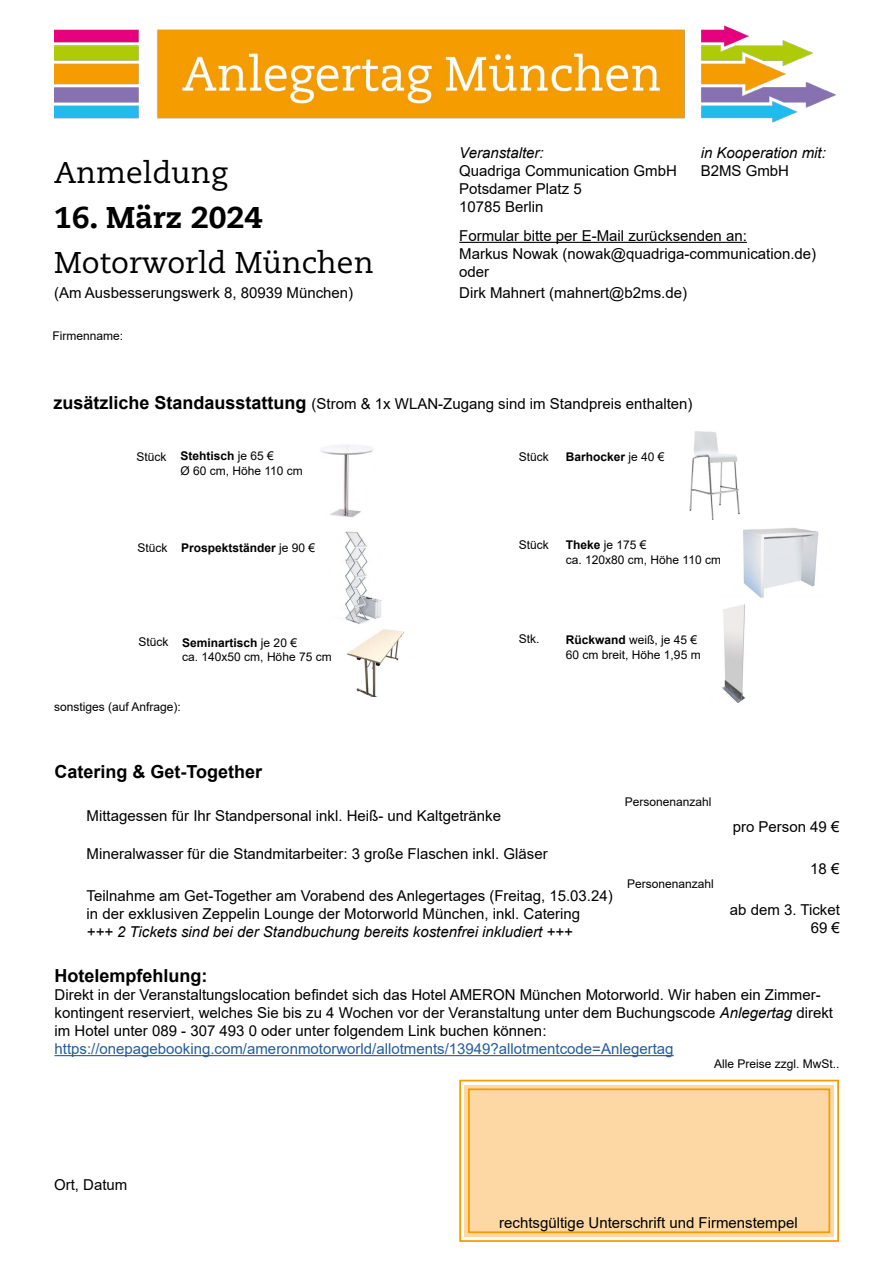
<style>
.page{position:relative;width:893px;height:1263px;background:#fff}
.page>*{position:absolute;margin:0;border:0;box-sizing:border-box;transform-origin:0 0}
.t1{font:30px "Caecilia LT Std";color:#000}
.t2{font:800 30px "Caecilia LT Std";color:#000}
.t3{font:700 18px "Arial";color:#000}
.t4{font:15px/18px "Arial";color:#000}
.t5{font:italic 15px "Arial";color:#000}
.t6{font:15px "Arial";color:#275b9b}
.t7{font:12px/14.4px "Arial";color:#000}
.t8{font:700 12px "Arial";color:#000}
.s1{font-weight:700;font-size:18px}
.s2{font-weight:400}
.s3{font-weight:700}
.s4{font-style:italic}
</style>
<div class="page">
<hr style="left:459px;top:242px;width:288px;height:1px;background:#000">
<svg style="left:459px;top:1079px;width:380px;height:163px"></svg>
<div style="left:468px;top:1088px;width:362px;height:145px;border:2px solid #f59c00"></div>
<img style="left:54px;top:25px;width:782px;height:98px">
<img style="left:320px;top:445px;width:53px;height:73px">
<img style="left:689px;top:431px;width:51px;height:89px">
<img style="left:743px;top:528px;width:76px;height:70px">
<img style="left:345px;top:531px;width:37px;height:93px">
<img style="left:722px;top:604px;width:23px;height:99px">
<img style="left:347px;top:629px;width:57px;height:68px">
<hr style="left:55px;top:1055px;width:619px;height:1px;background:#275b9b">
<h1 class="t1" style="left:54px;top:155px;width:175px">Anmeldung</h1>
<h1 class="t2" style="left:54px;top:198px;width:210px">16. März 2024</h1>
<h1 class="t1" style="left:54px;top:245px;width:321px">Motorworld München</h1>
<p class="t4" style="left:54px;top:284px;width:301px">(Am Ausbesserungswerk 8, 80939 München)</p>
<p class="t7" style="left:52px;top:329px;width:72px">Firmenname:</p>
<p class="t5" style="left:459px;top:143px;width:86px">Veranstalter:</p>
<p class="t4" style="left:459px;top:161px;width:219px">Quadriga Communication GmbH<br>Potsdamer Platz 5<br>10785 Berlin</p>
<p class="t5" style="left:701px;top:143px;width:127px">in Kooperation mit:</p>
<p class="t4" style="left:701px;top:161px;width:90px">B2MS GmbH</p>
<p class="t4" style="left:459px;top:226px;width:358px">Formular bitte per E-Mail zurücksenden an:<br>Markus Nowak (nowak@quadriga-communication.de) oder</p>
<p class="t4" style="left:459px;top:284px;width:229px">Dirk Mahnert (mahnert@b2ms.de)</p>
<p class="t4" style="left:53px;top:394px;width:641px"><span class="s1">zusätzliche Standausstattung</span> (Strom &amp; 1x WLAN-Zugang sind im Standpreis enthalten)</p>
<p class="t7" style="left:137px;top:449px;width:32px">Stück</p>
<p class="t8" style="left:180px;top:447px;width:95px">Stehtisch <span class="s2">je 65 €</span></p>
<p class="t7" style="left:519px;top:449px;width:32px">Stück</p>
<p class="t7" style="left:180px;top:463px;width:124px">Ø 60 cm, Höhe 110 cm</p>
<p class="t8" style="left:566px;top:448px;width:100px">Barhocker <span class="s2">je 40 €</span></p>
<p class="t8" style="left:137px;top:539px;width:179px"><span class="s2">Stück</span> Prospektständer <span class="s2">je 90 €</span></p>
<p class="t7" style="left:519px;top:538px;width:32px">Stück</p>
<p class="t7" style="left:566px;top:538px;width:157px"><span class="s3">Theke</span> je 175 €<br>ca. 120x80 cm, Höhe 110 cm</p>
<p class="t7" style="left:182px;top:635px;width:151px;text-indent:-44px">Stück <span class="s3">Seminartisch</span> je 20 €<br>ca. 140x50 cm, Höhe 75 cm</p>
<p class="t7" style="left:54px;top:699px;width:128px">sonstiges (auf Anfrage):</p>
<p class="t7" style="left:519px;top:632px;width:22px">Stk.</p>
<p class="t7" style="left:566px;top:633px;width:136px"><span class="s3">Rückwand</span> weiß, je 45 €<br>60 cm breit, Höhe 1,95 m</p>
<p class="t3" style="left:55px;top:759px;width:209px">Catering &amp; Get-Together</p>
<p class="t4" style="left:87px;top:806px;width:416px">Mittagessen für Ihr Standpersonal inkl. Heiß- und Kaltgetränke</p>
<p class="t4" style="left:87px;top:845px;width:462px">Mineralwasser für die Standmitarbeiter: 3 große Flaschen inkl. Gläser</p>
<p class="t4" style="left:87px;top:887px;width:528px">Teilnahme am Get-Together am Vorabend des Anlegertages (Freitag, 15.03.24) in der exklusiven Zeppelin Lounge der Motorworld München, inkl. Catering</p>
<p class="t5" style="left:87px;top:922px;width:487px">+++ 2 Tickets sind bei der Standbuchung bereits kostenfrei inkludiert +++</p>
<p class="t7" style="left:625px;top:795px;width:88px">Personenanzahl</p>
<p class="t7" style="left:627px;top:876px;width:88px">Personenanzahl</p>
<p class="t4" style="left:733px;top:817px;width:108px">pro Person 49 €</p>
<p class="t4" style="left:810px;top:860px;width:31px">18 €</p>
<p class="t4" style="left:730px;top:901px;width:112px;text-align:right">ab dem 3. Ticket<br>69 €</p>
<p class="t3" style="left:55px;top:963px;width:154px">Hotelempfehlung:</p>
<p class="t4" style="left:55px;top:986px;width:780px">Direkt in der Veranstaltungslocation befindet sich das Hotel AMERON München Motorworld. Wir haben ein Zimmer&shy;kontingent reserviert, welches Sie bis zu 4 Wochen vor der Veranstaltung unter dem Buchungscode <span class="s4">Anlegertag</span> direkt im Hotel unter 089 - 307 493 0 oder unter folgendem Link buchen können:</p>
<p class="t6" style="left:55px;top:1038px;width:621px">https://onepagebooking.com/ameronmotorworld/allotments/13949?allotmentcode=Anlegertag</p>
<p class="t4" style="left:54px;top:1176px;width:75px">Ort, Datum</p>
<p class="t7" style="left:714px;top:1057px;width:127px">Alle Preise zzgl. MwSt..</p>
<p class="t4" style="left:499px;top:1214px;width:300px">rechtsgültige Unterschrift und Firmenstempel</p>
</div>
